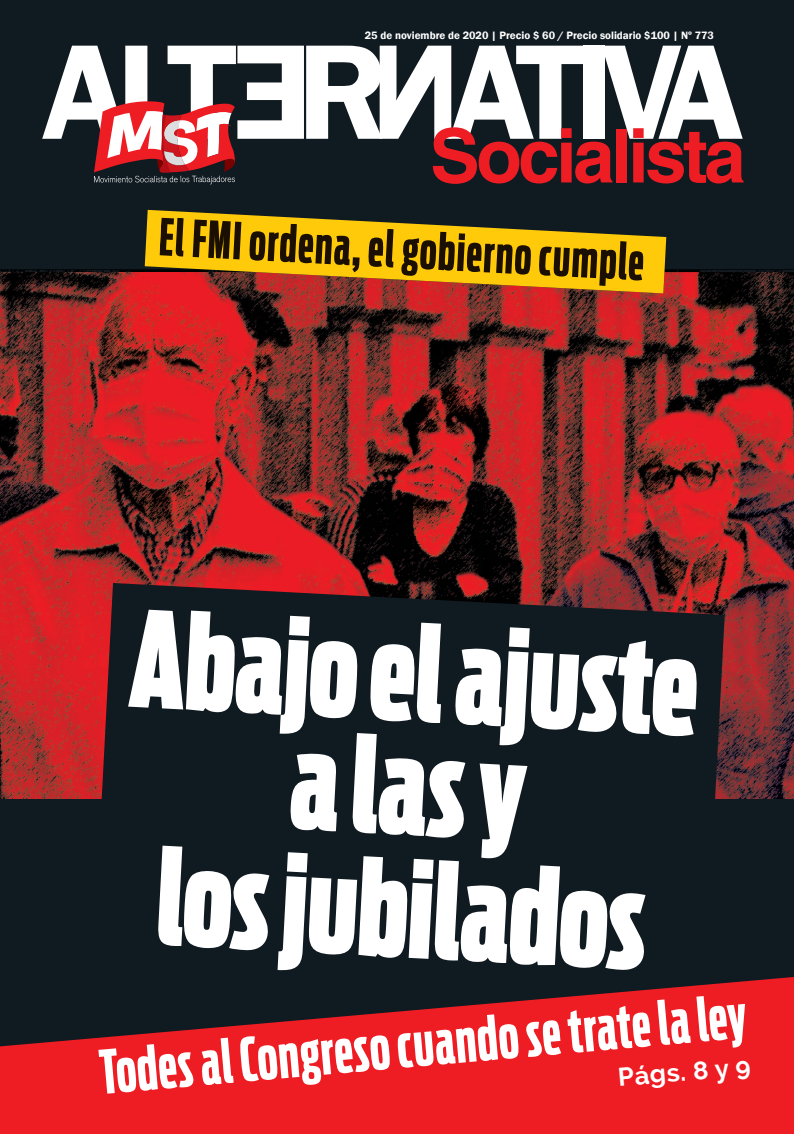
<style>
.page{position:relative;width:794px;height:1134px;background:#fff}
.page>*{position:absolute;margin:0;border:0;box-sizing:border-box;transform-origin:0 0}
.t1{font:900 131.1px/118.1px "Antenna Comp";color:#fff;text-align:center}
.t2{font:700 59.9px "Antenna Comp";color:#fff}
.t3{font:700 50.6px "Antenna Comp";color:#1a0f00}
.t4{font:700 25.7px "Raleway";color:#fff}
.t5{font:600 11px "Franklin Gothic";color:#fff}
</style>
<div class="page">
<div style="left:0;top:0;width:794px;height:1053px;background:#101a21"></div>
<img style="left:0;top:288px;width:414px;height:194px">
<img style="left:414px;top:293px;width:207px;height:189px">
<img style="left:621px;top:288px;width:173px;height:511px">
<img style="left:0;top:482px;width:621px;height:317px">
<svg style="left:42px;top:46px;width:701px;height:138px"></svg>
<svg style="left:145px;top:210px;width:521px;height:83px"></svg>
<svg style="left:0;top:217px;width:794px;height:71px"></svg>
<svg style="left:86px;top:583px;width:638px;height:216px"></svg>
<svg style="left:0;top:977px;width:794px;height:157px;fill:#ee1d23"></svg>
<p class="t5" style="left:365px;top:28px;width:350px">25 de noviembre de 2020 | Precio $ 60 / Precio solidario $100 | Nº 773</p>
<h3 class="t3" style="left:161px;top:207px;width:487px;rotate:3deg">El FMI ordena, el gobierno cumple</h3>
<h1 class="t1" style="left:134px;top:600px;width:569px;rotate:3deg">Abajo el ajuste a las y<br>los jubilados</h1>
<h2 class="t2" style="left:97px;top:1037px;width:650px;rotate:-5deg">Todes al Congreso cuando se trate la ley</h2>
<h3 class="t4" style="left:617px;top:1062px;width:134px;rotate:-5deg">Págs. 8 y 9</h3>
</div>
